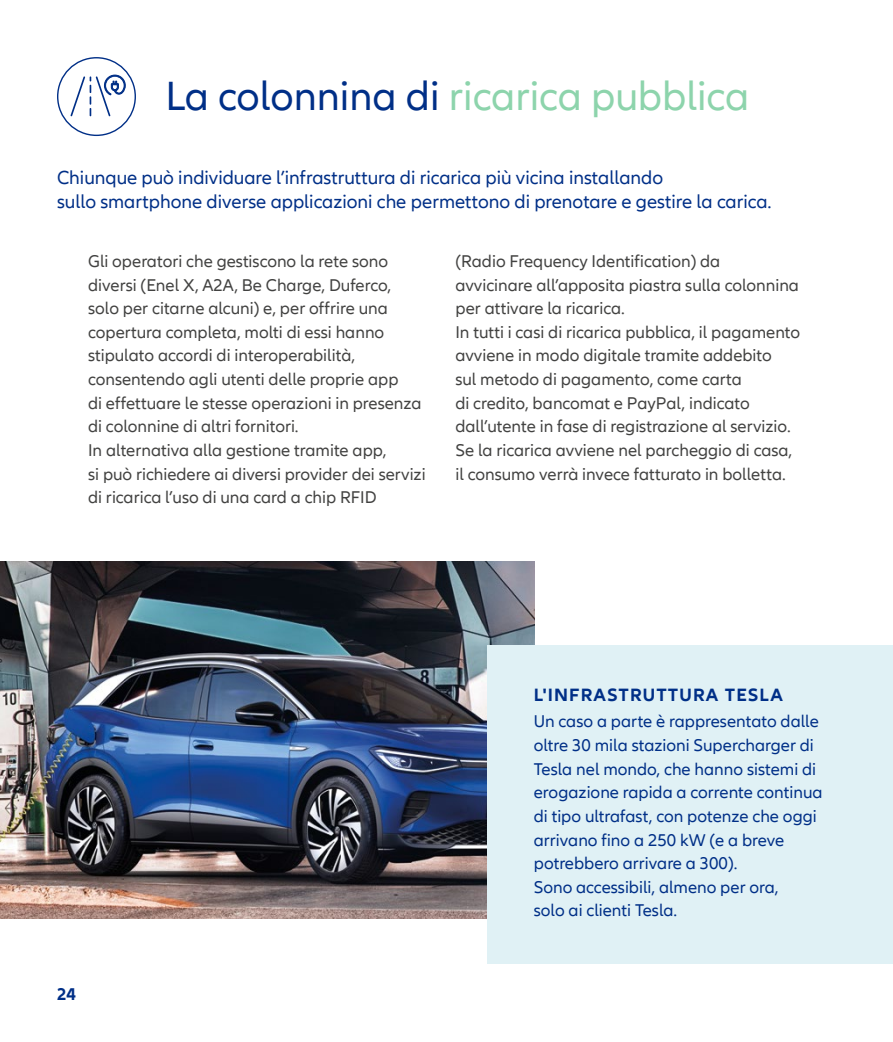
<style>
.page{position:relative;width:893px;height:1042px;background:#fff}
.page>*{position:absolute;margin:0;border:0;box-sizing:border-box;transform-origin:0 0}
.t1{font:42px "Allianz Neo";color:#8dd4ac}
.t2{font:19.43px/24.7px "Allianz Neo";color:#002f87}
.t3{font:700 18.38px "Allianz Neo";letter-spacing:.06em;color:#002f87}
.t4{font:17.5px/23.6px "Allianz Neo";color:#424241}
.t5{font:17.5px/23.6px "Allianz Neo";color:#002f87}
.t6{font:700 17.5px "Allianz Neo";color:#002f87}
.s1{color:#002f87}
</style>
<div class="page">
<img style="left:0;top:561px;width:535px;height:357px">
<div style="left:57px;top:57px;width:79px;height:79px;border:1px solid #002f87;border-radius:50%"></div>
<div style="left:488px;top:645px;width:405px;height:319px;background:#e0f1f5"></div>
<svg style="left:70px;top:75px;width:56px;height:41px"></svg>
<h1 class="t1" style="left:166px;top:72px;width:585px"><span class="s1">La colonnina di</span> ricarica pubblica</h1>
<p class="t2" style="left:57px;top:165px;width:716px">Chiunque può individuare l’infrastruttura di ricarica più vicina installando<br>sullo smartphone diverse applicazioni che permettono di prenotare e gestire la carica.</p>
<p class="t4" style="left:88px;top:250px;width:339px">Gli operatori che gestiscono la rete sono diversi (Enel X, A2A, Be Charge, Duferco, solo per citarne alcuni) e, per offrire una copertura completa, molti di essi hanno stipulato accordi di interoperabilità, consentendo agli utenti delle proprie app<br>di effettuare le stesse operazioni in presenza di colonnine di altri fornitori.<br>In alternativa alla gestione tramite app,<br>si può richiedere ai diversi provider dei servizi di ricarica l’uso di una card a chip RFID</p>
<p class="t4" style="left:455px;top:250px;width:346px">(Radio Frequency Identification) da avvicinare all’apposita piastra sulla colonnina per attivare la ricarica.<br>In tutti i casi di ricarica pubblica, il pagamento avviene in modo digitale tramite addebito<br>sul metodo di pagamento, come carta<br>di credito, bancomat e PayPal, indicato dall’utente in fase di registrazione al servizio.<br>Se la ricarica avviene nel parcheggio di casa, il consumo verrà invece fatturato in bolletta.</p>
<p class="t6" style="left:57px;top:984px;width:20px">24</p>
<p class="t3" style="left:534px;top:684px;width:251px">L'INFRASTRUTTURA TESLA</p>
<p class="t5" style="left:534px;top:710px;width:290px">Un caso a parte è rappresentato dalle oltre 30 mila stazioni Supercharger di Tesla nel mondo, che hanno sistemi di erogazione rapida a corrente continua di tipo ultrafast, con potenze che oggi arrivano fino a 250 kW (e a breve potrebbero arrivare a 300).<br>Sono accessibili, almeno per ora,<br>solo ai clienti Tesla.</p>
</div>
